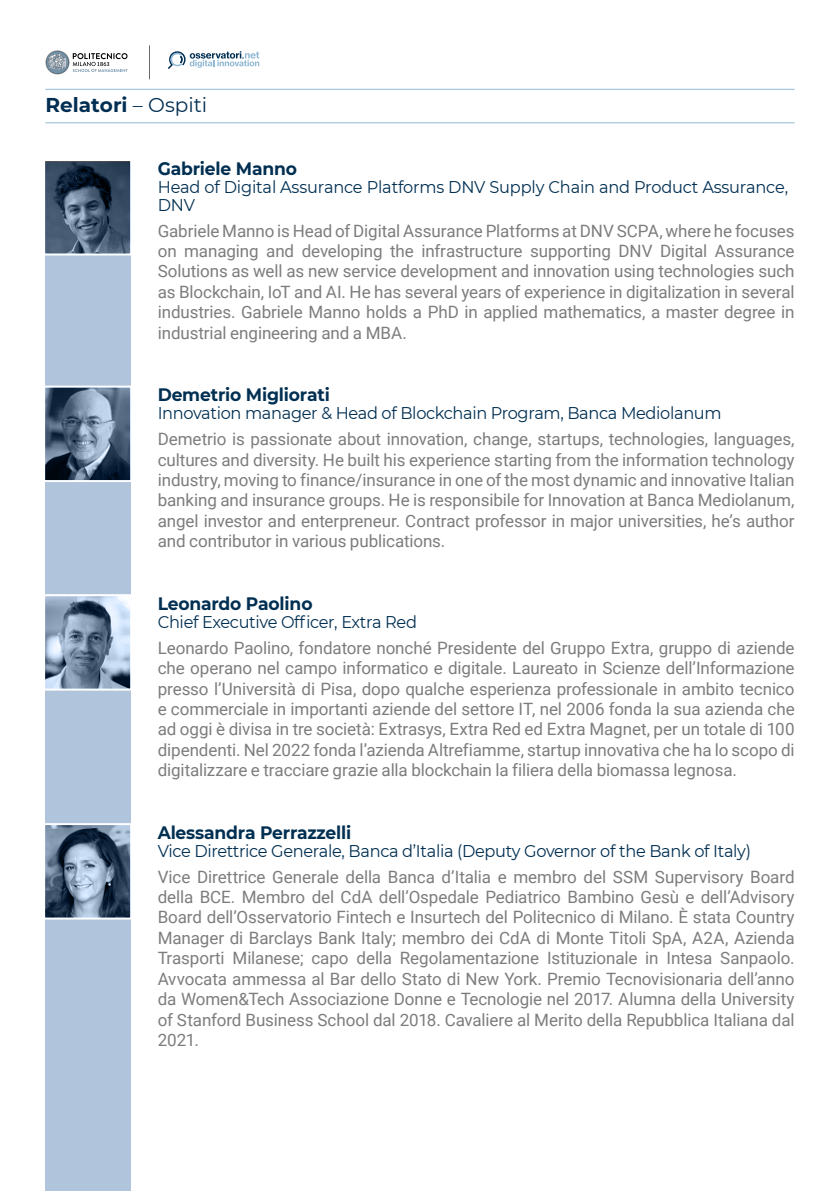
<style>
.page{position:relative;width:840px;height:1191px;background:#fff}
.page>*{position:absolute;margin:0;border:0;box-sizing:border-box;transform-origin:0 0}
.t1{font:700 20px "Montserrat";color:#002e52}
.t2{font:700 18px "Montserrat";letter-spacing:-.01em;color:#002f52;scale:.95 1}
.t3{font:17px/20.4px "Roboto";letter-spacing:-.005em;color:#7d7d7d;text-align:justify}
.t4{font:17px/18px "Montserrat";letter-spacing:-.02em;color:#002f52;scale:.95 1}
.s1{font-weight:400}
</style>
<div class="page">
<div style="left:45px;top:163px;width:85px;height:1028px;background:#b0c4dc"></div>
<hr style="left:45px;top:89px;width:749px;height:1px;background:#91b9d3">
<hr style="left:45px;top:122px;width:749px;height:1px;background:#91b9d3">
<svg style="left:149px;top:45px;width:1px;height:34px"></svg>
<svg style="left:45px;top:50px;width:82px;height:24px"></svg>
<svg style="left:168px;top:51px;width:91px;height:18px"></svg>
<svg style="left:45px;top:161px;width:86px;height:95px;background:#41546a"></svg>
<svg style="left:45px;top:384px;width:86px;height:99px"></svg>
<svg style="left:45px;top:593px;width:86px;height:98px;background:#8d9fb5"></svg>
<svg style="left:45px;top:822px;width:86px;height:98px"></svg>
<p class="t1" style="left:45px;top:91px;width:163px">Relatori <span class="s1">– Ospiti</span></p>
<p class="t2" style="left:158px;top:155px;width:148px">Gabriele Manno</p>
<p class="t4" style="left:158px;top:177px;width:664px">Head of Digital Assurance Platforms DNV Supply Chain and Product Assurance,<br>DNV</p>
<p class="t3" style="left:158px;top:220px;width:638px">Gabriele Manno is Head of Digital Assurance Platforms at DNV SCPA, where he focuses on managing and developing the infrastructure supporting DNV Digital Assurance Solutions as well as new service development and innovation using technologies such as Blockchain, IoT and AI. He has several years of experience in digitalization in several industries. Gabriele Manno holds a PhD in applied mathematics, a master degree in industrial engineering and a MBA.</p>
<p class="t2" style="left:158px;top:382px;width:182px">Demetrio Migliorati</p>
<p class="t4" style="left:158px;top:403px;width:594px">Innovation manager &amp; Head of Blockchain Program, Banca Mediolanum</p>
<p class="t3" style="left:158px;top:428px;width:638px">Demetrio is passionate about innovation, change, startups, technologies, languages, cultures and diversity. He built his experience starting from the information technology industry, moving to finance/insurance in one of the most dynamic and innovative Italian banking and insurance groups. He is responsibile for Innovation at Banca Mediolanum, angel investor and enterpreneur. Contract professor in major universities, he’s author and contributor in various publications.</p>
<p class="t2" style="left:158px;top:590px;width:164px">Leonardo Paolino</p>
<p class="t4" style="left:158px;top:612px;width:274px">Chief Executive Officer, Extra Red</p>
<p class="t3" style="left:158px;top:637px;width:638px">Leonardo Paolino, fondatore nonché Presidente del Gruppo Extra, gruppo di aziende che operano nel campo informatico e digitale. Laureato in Scienze dell’Informazione presso l’Università di Pisa, dopo qualche esperienza professionale in ambito tecnico e commerciale in importanti aziende del settore IT, nel 2006 fonda la sua azienda che ad oggi è divisa in tre società: Extrasys, Extra Red ed Extra Magnet, per un totale di 100 dipendenti. Nel 2022 fonda l’azienda Altrefiamme, startup innovativa che ha lo scopo di digitalizzare e tracciare grazie alla blockchain la filiera della biomassa legnosa.</p>
<p class="t2" style="left:158px;top:819px;width:205px">Alessandra Perrazzelli</p>
<p class="t4" style="left:158px;top:841px;width:625px">Vice Direttrice Generale, Banca d’Italia (Deputy Governor of the Bank of Italy)</p>
<p class="t3" style="left:158px;top:865px;width:638px">Vice Direttrice Generale della Banca d’Italia e membro del SSM Supervisory Board della BCE. Membro del CdA dell’Ospedale Pediatrico Bambino Gesù e dell’Advisory Board dell’Osservatorio Fintech e Insurtech del Politecnico di Milano. È stata Country Manager di Barclays Bank Italy; membro dei CdA di Monte Titoli SpA, A2A, Azienda Trasporti Milanese; capo della Regolamentazione Istituzionale in Intesa Sanpaolo.<br>Avvocata ammessa al Bar dello Stato di New York. Premio Tecnovisionaria dell’anno da Women&amp;Tech Associazione Donne e Tecnologie nel 2017. Alumna della University of Stanford Business School dal 2018. Cavaliere al Merito della Repubblica Italiana dal 2021.</p>
</div>
